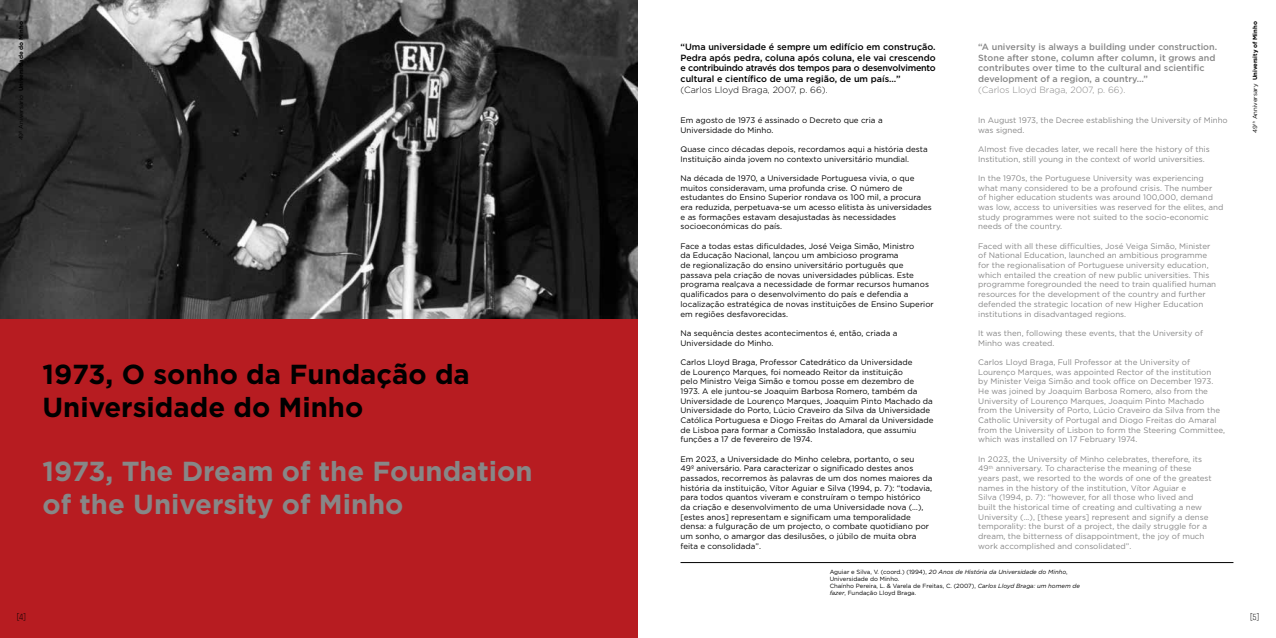
<style>
.page{position:relative;width:1276px;height:638px;background:#fff}
.page>*{position:absolute;margin:0;border:0;box-sizing:border-box;transform-origin:0 0}
.t1{font:700 27.5px/33px "Gotham";color:#878787}
.t2{font:700 27.5px/33px "Gotham";color:#000}
.t3{font:500 9px/10.8px "Gotham";color:#000;text-align:justify}
.t4{font:500 9px/10.8px "Gotham";color:#878787}
.t5{font:300 9px "Gotham";color:#000}
.t6{font:300 9px "Gotham";color:#878787}
.t7{font:8px/9.7px "Gotham";color:#878787}
.t8{font:8px/9.7px "Gotham";color:#000}
.t9{font:8px "Politica";color:#000}
.t10{font:6px/7.2px "Gotham";color:#000}
.t11{font:700 6px "Gotham";color:#000}
.s1{font-weight:400}
.s2{font-style:italic}
</style>
<div class="page">
<div style="left:0;top:319px;width:638px;height:319px;background:#b71c21"></div>
<img style="left:0;top:0;width:638px;height:319px">
<hr style="left:680px;top:562px;width:553px;height:1px;background:#000">
<p class="t11" style="left:17px;top:140px;width:121px;rotate:-90deg"><span class="s1">49º Aniversário</span> Universidade do Minho</p>
<p class="t11" style="left:1251px;top:132px;width:113px;rotate:-90deg"><span class="s1">49</span><sup>th</sup> <span class="s1">Anniversary</span> University of Minho</p>
<p class="t3" style="left:680px;top:41px;width:257px">“Uma universidade é sempre um edifício em construção.<br>Pedra após pedra, coluna após coluna, ele vai crescendo e contribuindo através dos tempos para o desenvolvimento cultural e científico de uma região, de um país…”</p>
<p class="t5" style="left:680px;top:84px;width:149px">(Carlos Lloyd Braga, 2007, p. 66).</p>
<p class="t8" style="left:680px;top:115px;width:204px">Em agosto de 1973 é assinado o Decreto que cria a<br>Universidade do Minho.</p>
<p class="t8" style="left:680px;top:144px;width:249px">Quase cinco décadas depois, recordamos aqui a história desta<br>Instituição ainda jovem no contexto universitário mundial.</p>
<p class="t8" style="left:680px;top:173px;width:253px">Na década de 1970, a Universidade Portuguesa vivia, o que muitos consideravam, uma profunda crise. O número de estudantes do Ensino Superior rondava os 100 mil, a procura era reduzida, perpetuava-se um acesso elitista às universidades e as formações estavam desajustadas às necessidades socioeconómicas do país.</p>
<p class="t8" style="left:680px;top:241px;width:255px">Face a todas estas dificuldades, José Veiga Simão, Ministro<br>da Educação Nacional, lançou um ambicioso programa<br>de regionalização do ensino universitário português que passava pela criação de novas universidades públicas. Este programa realçava a necessidade de formar recursos humanos qualificados para o desenvolvimento do país e defendia a localização estratégica de novas instituições de Ensino Superior em regiões desfavorecidas.</p>
<p class="t8" style="left:680px;top:328px;width:218px">Na sequência destes acontecimentos é, então, criada a<br>Universidade do Minho.</p>
<p class="t8" style="left:680px;top:357px;width:254px">Carlos Lloyd Braga, Professor Catedrático da Universidade<br>de Lourenço Marques, foi nomeado Reitor da instituição<br>pelo Ministro Veiga Simão e tomou posse em dezembro de 1973. A ele juntou-se Joaquim Barbosa Romero, também da Universidade de Lourenço Marques, Joaquim Pinto Machado da Universidade do Porto, Lúcio Craveiro da Silva da Universidade Católica Portuguesa e Diogo Freitas do Amaral da Universidade de Lisboa para formar a Comissão Instaladora, que assumiu funções a 17 de fevereiro de 1974.</p>
<p class="t8" style="left:680px;top:454px;width:253px">Em 2023, a Universidade do Minho celebra, portanto, o seu<br>49º aniversário. Para caracterizar o significado destes anos passados, recorremos às palavras de um dos nomes maiores da história da instituição, Vítor Aguiar e Silva (1994, p. 7): “todavia, para todos quantos viveram e construíram o tempo histórico da criação e desenvolvimento de uma Universidade nova (…), [estes anos] representam e significam uma temporalidade densa: a fulguração de um projecto, o combate quotidiano por um sonho, o amargor das desilusões, o júbilo de muita obra feita e consolidada”.</p>
<p class="t4" style="left:978px;top:41px;width:240px">“A university is always a building under construction.<br>Stone after stone, column after column, it grows and contributes over time to the cultural and scientific development of a region, a country…”</p>
<p class="t6" style="left:978px;top:84px;width:149px">(Carlos Lloyd Braga, 2007, p. 66).</p>
<p class="t7" style="left:978px;top:115px;width:251px">In August 1973, the Decree establishing the University of Minho was signed.</p>
<p class="t7" style="left:978px;top:144px;width:233px">Almost five decades later, we recall here the history of this<br>Institution, still young in the context of world universities.</p>
<p class="t7" style="left:978px;top:173px;width:247px">In the 1970s, the Portuguese University was experiencing what many considered to be a profound crisis. The number<br>of higher education students was around 100,000, demand was low, access to universities was reserved for the elites, and study programmes were not suited to the socio-economic needs of the country.</p>
<p class="t7" style="left:978px;top:241px;width:239px">Faced with all these difficulties, José Veiga Simão, Minister of National Education, launched an ambitious programme for the regionalisation of Portuguese university education, which entailed the creation of new public universities. This programme foregrounded the need to train qualified human resources for the development of the country and further defended the strategic location of new Higher Education institutions in disadvantaged regions.</p>
<p class="t7" style="left:978px;top:328px;width:226px">It was then, following these events, that the University of<br>Minho was created.</p>
<p class="t7" style="left:978px;top:357px;width:248px">Carlos Lloyd Braga, Full Professor at the University of Lourenço Marques, was appointed Rector of the institution<br>by Minister Veiga Simão and took office on December 1973.<br>He was joined by Joaquim Barbosa Romero, also from the University of Lourenço Marques, Joaquim Pinto Machado from the University of Porto, Lúcio Craveiro da Silva from the Catholic University of Portugal and Diogo Freitas do Amaral from the University of Lisbon to form the Steering Committee, which was installed on 17 February 1974.</p>
<p class="t7" style="left:978px;top:454px;width:235px">In 2023, the University of Minho celebrates, therefore, its 49<sup>th</sup> anniversary. To characterise the meaning of these years past, we resorted to the words of one of the greatest names in the history of the institution, Vítor Aguiar e<br>Silva (1994, p. 7): “however, for all those who lived and built the historical time of creating and cultivating a new University (...), [these years] represent and signify a dense temporality: the burst of a project, the daily struggle for a dream, the bitterness of disappointment, the joy of much work accomplished and consolidated”.</p>
<h1 class="t2" style="left:43px;top:357px;width:429px">1973, O sonho da Fundação da<br>Universidade do Minho</h1>
<h1 class="t1" style="left:43px;top:455px;width:491px">1973, The Dream of the Foundation of the University of Minho</h1>
<p class="t10" style="left:829px;top:568px;width:252px">Aguiar e Silva, V. (coord.) (1994), <span class="s2">20 Anos de História da Universidade do Minho</span>, Universidade do Minho.<br>Chaínho Pereira, L. &amp; Varela de Freitas, C. (2007), <span class="s2">Carlos Lloyd Braga: um homem de fazer</span>, Fundação Lloyd Braga.</p>
<p class="t9" style="left:17px;top:611px;width:11px">[4]</p>
<p class="t9" style="left:1250px;top:611px;width:11px">[5]</p>
</div>
